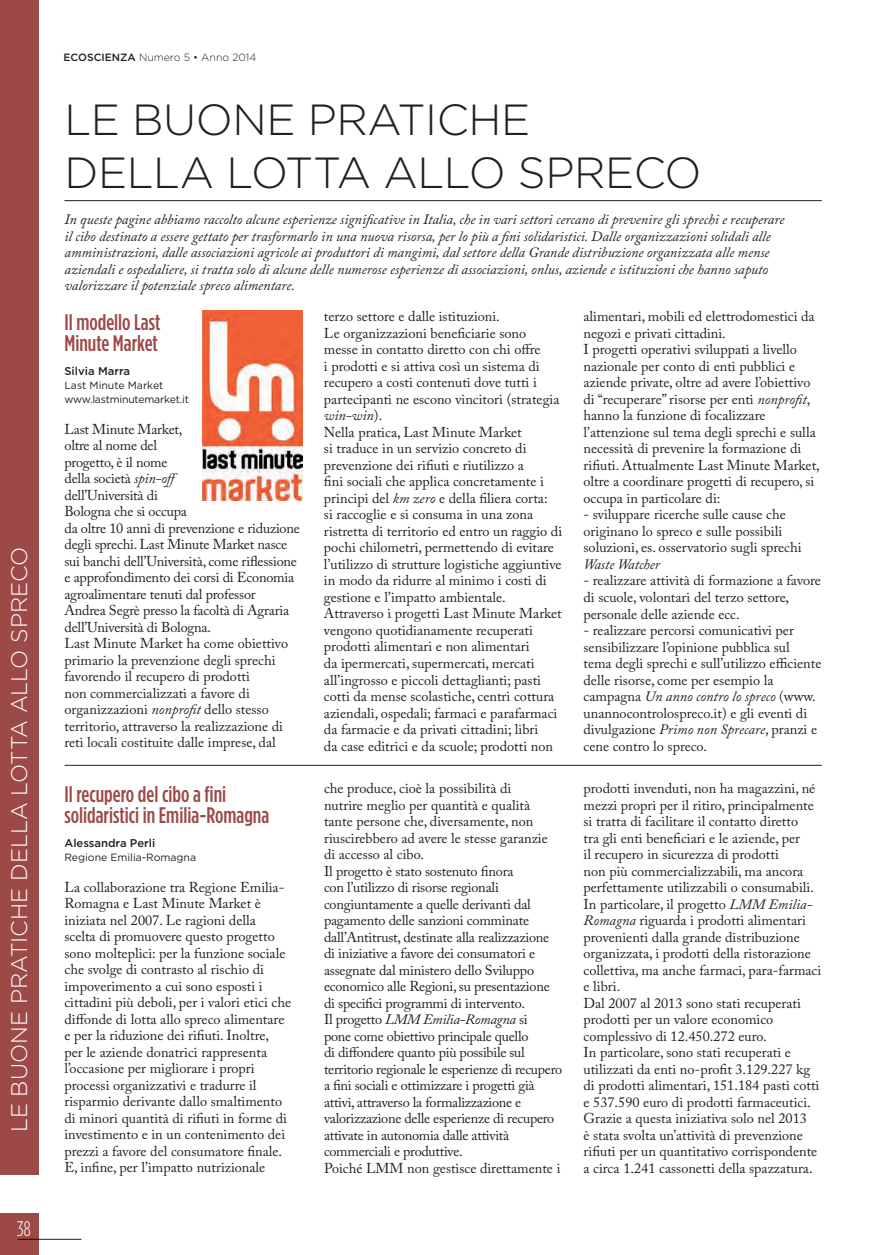
<style>
.page{position:relative;width:885px;height:1255px;background:#fff}
.page>*{position:absolute;margin:0;border:0;box-sizing:border-box;transform-origin:0 0}
.t1{font:300 43.5px/52.5px "Gotham HTF";letter-spacing:-.01em;color:#231f20}
.t2{font:500 22.5px/21px "Gotham Condensed";color:#9c4948}
.t3{font:300 22.5px "Gotham HTF";color:#fff}
.t4{font:300 condensed 21px "Gotham HTF";color:#fff}
.t5{font:14.25px/16.5px "Adobe Caslon Pro";color:#231f20}
.t6{font:italic 14.25px/16.5px "Adobe Caslon Pro";color:#231f20}
.t7{font:500 11.25px "Gotham HTF";color:#231f20}
.t8{font:10.5px/14.1px "Gotham HTF";letter-spacing:-.02em;color:#231f20}
.t9{font:300 10.5px "Gotham HTF";color:#231f20}
.t10{font:10.5px "Gotham HTF";color:#231f20}
.s1{font-weight:500}
.s2{font-style:italic}
</style>
<div class="page">
<div style="left:0;top:1212px;width:39px;height:42px;background:#9c4948"></div>
<hr style="left:18px;top:1238px;width:63px;height:1px;background:#231f20">
<div style="left:0;top:0;width:39px;height:1174px;background:#9c4948"></div>
<hr style="left:64px;top:200px;width:757px;height:1px;background:#231f20">
<hr style="left:65px;top:765px;width:756px;height:1px;background:#231f20">
<img style="left:202px;top:311px;width:101px;height:189px">
<h2 class="t3" style="left:7px;top:1132px;width:587px;rotate:-90deg">LE BUONE PRATICHE DELLA LOTTA ALLO SPRECO</h2>
<h3 class="t4" style="left:17px;top:1217px;width:15px">38</h3>
<p class="t9" style="left:64px;top:52px;width:194px"><span class="s1">ECOSCIENZA</span> Numero 5 • Anno 2014</p>
<h1 class="t1" style="left:64px;top:93px;width:638px">LE BUONE PRATICHE<br>DELLA LOTTA ALLO SPRECO</h1>
<p class="t6" style="left:64px;top:211px;width:721px">In queste pagine abbiamo raccolto alcune esperienze significative in Italia, che in vari settori cercano di prevenire gli sprechi e recuperare il cibo destinato a essere gettato per trasformarlo in una nuova risorsa, per lo più a fini solidaristici. Dalle organizzazioni solidali alle amministrazioni, dalle associazioni agricole ai produttori di mangimi, dal settore della Grande distribuzione organizzata alle mense aziendali e ospedaliere, si tratta solo di alcune delle numerose esperienze di associazioni, onlus, aziende e istituzioni che hanno saputo valorizzare il potenziale spreco alimentare.</p>
<h2 class="t2" style="left:64px;top:311px;width:97px">Il modello Last<br>Minute Market</h2>
<p class="t7" style="left:64px;top:364px;width:67px">Silvia Marra</p>
<p class="t8" style="left:64px;top:378px;width:126px">Last Minute Market www.lastminutemarket.it</p>
<p class="t5" style="left:64px;top:420px;width:237px">Last Minute Market,<br>oltre al nome del<br>progetto, è il nome<br>della società <span class="s2">spin-off<br></span>dell’Università di<br>Bologna che si occupa<br>da oltre 10 anni di prevenzione e riduzione degli sprechi. Last Minute Market nasce sui banchi dell’Università, come riflessione e approfondimento dei corsi di Economia agroalimentare tenuti dal professor Andrea Segrè presso la facoltà di Agraria dell’Università di Bologna.<br>Last Minute Market ha come obiettivo primario la prevenzione degli sprechi favorendo il recupero di prodotti<br>non commercializzati a favore di organizzazioni <span class="s2">nonprofit</span> dello stesso territorio, attraverso la realizzazione di reti locali costituite dalle imprese, dal</p>
<h2 class="t2" style="left:64px;top:782px;width:206px">Il recupero del cibo a fini solidaristici in Emilia-Romagna</h2>
<p class="t7" style="left:64px;top:836px;width:92px">Alessandra Perli</p>
<p class="t10" style="left:64px;top:851px;width:133px">Regione Emilia-Romagna</p>
<p class="t5" style="left:64px;top:878px;width:228px">La collaborazione tra Regione Emilia-Romagna e Last Minute Market è iniziata nel 2007. Le ragioni della<br>scelta di promuovere questo progetto sono molteplici: per la funzione sociale che svolge di contrasto al rischio di impoverimento a cui sono esposti i cittadini più deboli, per i valori etici che diffonde di lotta allo spreco alimentare e per la riduzione dei rifiuti. Inoltre,<br>per le aziende donatrici rappresenta l’occasione per migliorare i propri processi organizzativi e tradurre il risparmio derivante dallo smaltimento di minori quantità di rifiuti in forme di investimento e in un contenimento dei prezzi a favore del consumatore finale.<br>E, infine, per l’impatto nutrizionale</p>
<p class="t5" style="left:324px;top:308px;width:240px">terzo settore e dalle istituzioni.<br>Le organizzazioni beneficiarie sono messe in contatto diretto con chi offre<br>i prodotti e si attiva così un sistema di recupero a costi contenuti dove tutti i partecipanti ne escono vincitori (strategia <span class="s2">win-win</span>).<br>Nella pratica, Last Minute Market<br>si traduce in un servizio concreto di prevenzione dei rifiuti e riutilizzo a<br>fini sociali che applica concretamente i principi del <span class="s2">km zero</span> e della filiera corta:<br>si raccoglie e si consuma in una zona ristretta di territorio ed entro un raggio di pochi chilometri, permettendo di evitare l’utilizzo di strutture logistiche aggiuntive in modo da ridurre al minimo i costi di gestione e l’impatto ambientale.<br>Attraverso i progetti Last Minute Market vengono quotidianamente recuperati prodotti alimentari e non alimentari<br>da ipermercati, supermercati, mercati all’ingrosso e piccoli dettaglianti; pasti cotti da mense scolastiche, centri cottura aziendali, ospedali; farmaci e parafarmaci da farmacie e da privati cittadini; libri<br>da case editrici e da scuole; prodotti non</p>
<p class="t5" style="left:583px;top:308px;width:238px">alimentari, mobili ed elettrodomestici da negozi e privati cittadini.<br>I progetti operativi sviluppati a livello nazionale per conto di enti pubblici e aziende private, oltre ad avere l’obiettivo di “recuperare” risorse per enti <span class="s2">nonprofit</span>, hanno la funzione di focalizzare l’attenzione sul tema degli sprechi e sulla necessità di prevenire la formazione di rifiuti. Attualmente Last Minute Market, oltre a coordinare progetti di recupero, si occupa in particolare di:</p>
<p class="t5" style="left:583px;top:506px;width:220px">- sviluppare ricerche sulle cause che originano lo spreco e sulle possibili soluzioni, es. osservatorio sugli sprechi</p>
<p class="t6" style="left:583px;top:555px;width:78px">Waste Watcher</p>
<p class="t5" style="left:583px;top:572px;width:239px">- realizzare attività di formazione a favore di scuole, volontari del terzo settore, personale delle aziende ecc.</p>
<p class="t5" style="left:583px;top:621px;width:239px">- realizzare percorsi comunicativi per sensibilizzare l’opinione pubblica sul tema degli sprechi e sull’utilizzo efficiente delle risorse, come per esempio la campagna <span class="s2">Un anno contro lo spreco</span> (www. unannocontrolospreco.it) e gli eventi di divulgazione <span class="s2">Primo non Sprecare</span>, pranzi e cene contro lo spreco.</p>
<p class="t5" style="left:324px;top:780px;width:240px">che produce, cioè la possibilità di<br>nutrire meglio per quantità e qualità tante persone che, diversamente, non riuscirebbero ad avere le stesse garanzie di accesso al cibo.<br>Il progetto è stato sostenuto finora<br>con l’utilizzo di risorse regionali congiuntamente a quelle derivanti dal pagamento delle sanzioni comminate dall’Antitrust, destinate alla realizzazione di iniziative a favore dei consumatori e assegnate dal ministero dello Sviluppo economico alle Regioni, su presentazione di specifici programmi di intervento.<br>Il progetto <span class="s2">LMM Emilia-Romagna</span> si<br>pone come obiettivo principale quello<br>di diffondere quanto più possibile sul territorio regionale le esperienze di recupero a fini sociali e ottimizzare i progetti già attivi, attraverso la formalizzazione e valorizzazione delle esperienze di recupero attivate in autonomia dalle attività commerciali e produttive.<br>Poiché LMM non gestisce direttamente i</p>
<p class="t5" style="left:583px;top:780px;width:239px">prodotti invenduti, non ha magazzini, né mezzi propri per il ritiro, principalmente si tratta di facilitare il contatto diretto<br>tra gli enti beneficiari e le aziende, per<br>il recupero in sicurezza di prodotti<br>non più commercializzabili, ma ancora perfettamente utilizzabili o consumabili.<br>In particolare, il progetto <span class="s2">LMM Emilia-Romagna</span> riguarda i prodotti alimentari provenienti dalla grande distribuzione organizzata, i prodotti della ristorazione collettiva, ma anche farmaci, para-farmaci e libri.<br>Dal 2007 al 2013 sono stati recuperati prodotti per un valore economico complessivo di 12.450.272 euro.<br>In particolare, sono stati recuperati e utilizzati da enti no-profit 3.129.227 kg di prodotti alimentari, 151.184 pasti cotti e 537.590 euro di prodotti farmaceutici.<br>Grazie a questa iniziativa solo nel 2013<br>è stata svolta un’attività di prevenzione rifiuti per un quantitativo corrispondente a circa 1.241 cassonetti della spazzatura.</p>
</div>
